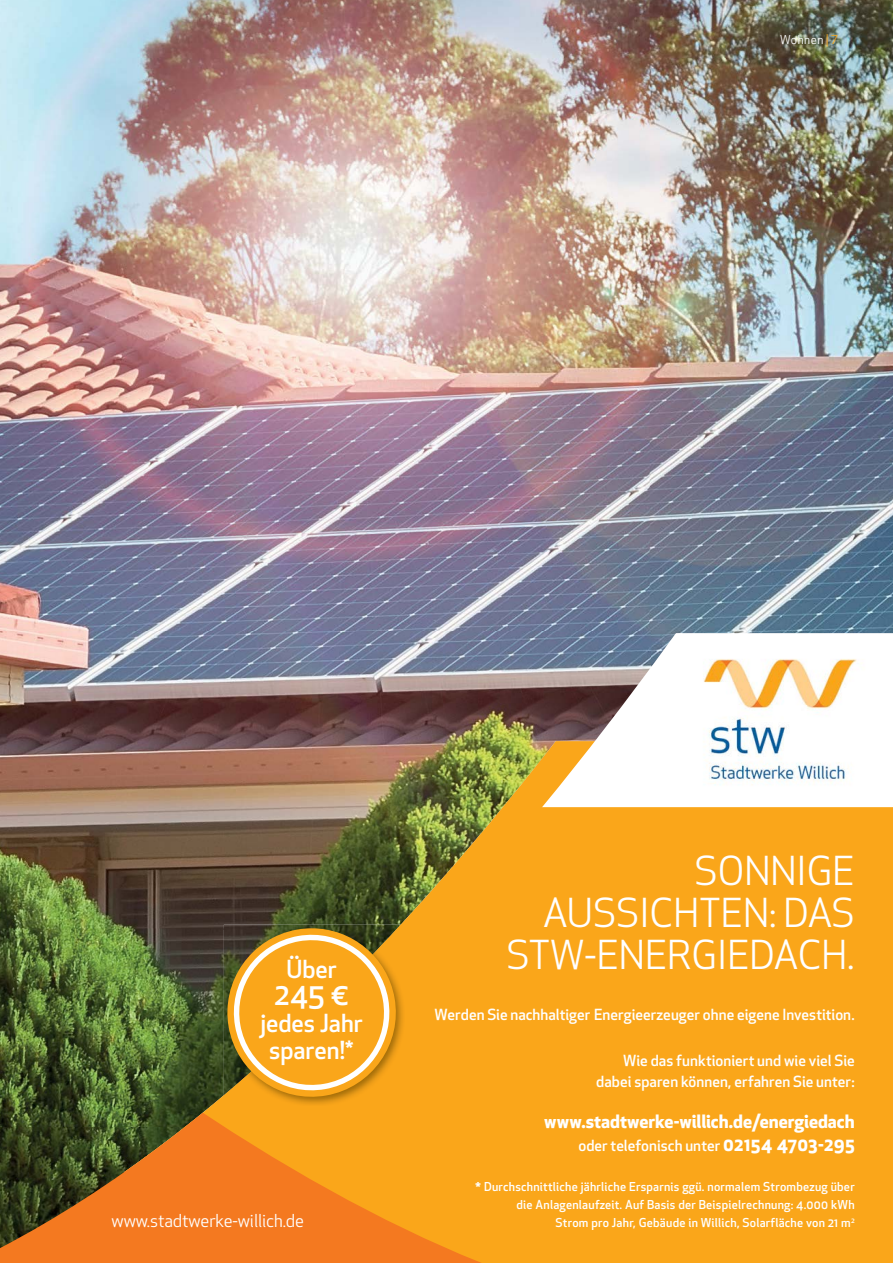
<style>
.page{position:relative;width:893px;height:1263px;background:#fff}
.page>*{position:absolute;margin:0;border:0;box-sizing:border-box;transform-origin:0 0}
.t1{font:39px/42px "Apex New";color:#fff;text-align:right}
.t2{font:500 30px "Apex New";color:#fff}
.t3{font:500 24.3px/27px "Apex New";color:#fff;text-align:center}
.t4{font:700 18px "Apex New";letter-spacing:-.005em;color:#fff}
.t5{font:17.4px "Apex New";letter-spacing:-.005em;color:#fff}
.t6{font:500 15px/21px "Apex New";letter-spacing:.005em;color:#fff;text-align:right}
.t7{font:500 12px/18px "Apex New";letter-spacing:.02em;color:#fff;text-align:right}
.t8{font:12px "Apex New";letter-spacing:.04em;color:#fff}
.s1{color:#faa61a}
.s2{font-weight:700;font-size:18px}
</style>
<div class="page">
<img style="left:0;top:0;width:650px;height:615px">
<img style="left:650px;top:0;width:243px;height:615px">
<img style="left:0;top:615px;width:893px;height:648px">
<img style="left:96px;top:633px;width:797px;height:174px">
<img style="left:224px;top:925px;width:181px;height:181px">
<svg style="left:226px;top:928px;width:173px;height:172px;background:#e2a02e"></svg>
<img style="left:694px;top:636px;width:185px;height:158px">
<p class="t8" style="left:780px;top:32px;width:59px">Wohnen <span class="s1">| 7</span></p>
<h3 class="t3" style="left:286px;top:955px;width:52px">Über</h3>
<h2 class="t2" style="left:274px;top:974px;width:76px">245 €</h2>
<h3 class="t3" style="left:260px;top:1009px;width:104px">jedes Jahr sparen!<sup>*</sup></h3>
<h1 class="t1" style="left:506px;top:850px;width:350px">SONNIGE<br>AUSSICHTEN: DAS<br>STW-ENERGIEDACH.</h1>
<p class="t6" style="left:435px;top:1004px;width:422px">Werden Sie nachhaltiger Energieerzeuger ohne eigene Investition.</p>
<p class="t6" style="left:596px;top:1050px;width:260px">Wie das funktioniert und wie viel Sie dabei sparen können, erfahren Sie unter:</p>
<h3 class="t4" style="left:544px;top:1108px;width:312px">www.stadtwerke-willich.de/energiedach</h3>
<p class="t6" style="left:578px;top:1134px;width:278px">oder telefonisch unter <span class="s2">02154 4703-295</span></p>
<p class="t7" style="left:475px;top:1177px;width:381px">* Durchschnittliche jährliche Ersparnis ggü. normalem Strombezug über die Anlagenlaufzeit. Auf Basis der Beispielrechnung: 4.000 kWh</p>
<h3 class="t5" style="left:112px;top:1210px;width:194px">www.stadtwerke-willich.de</h3>
<p class="t7" style="left:556px;top:1213px;width:301px">Strom pro Jahr, Gebäude in Willich, Solarfläche von 21 m<sup>2</sup></p>
</div>
